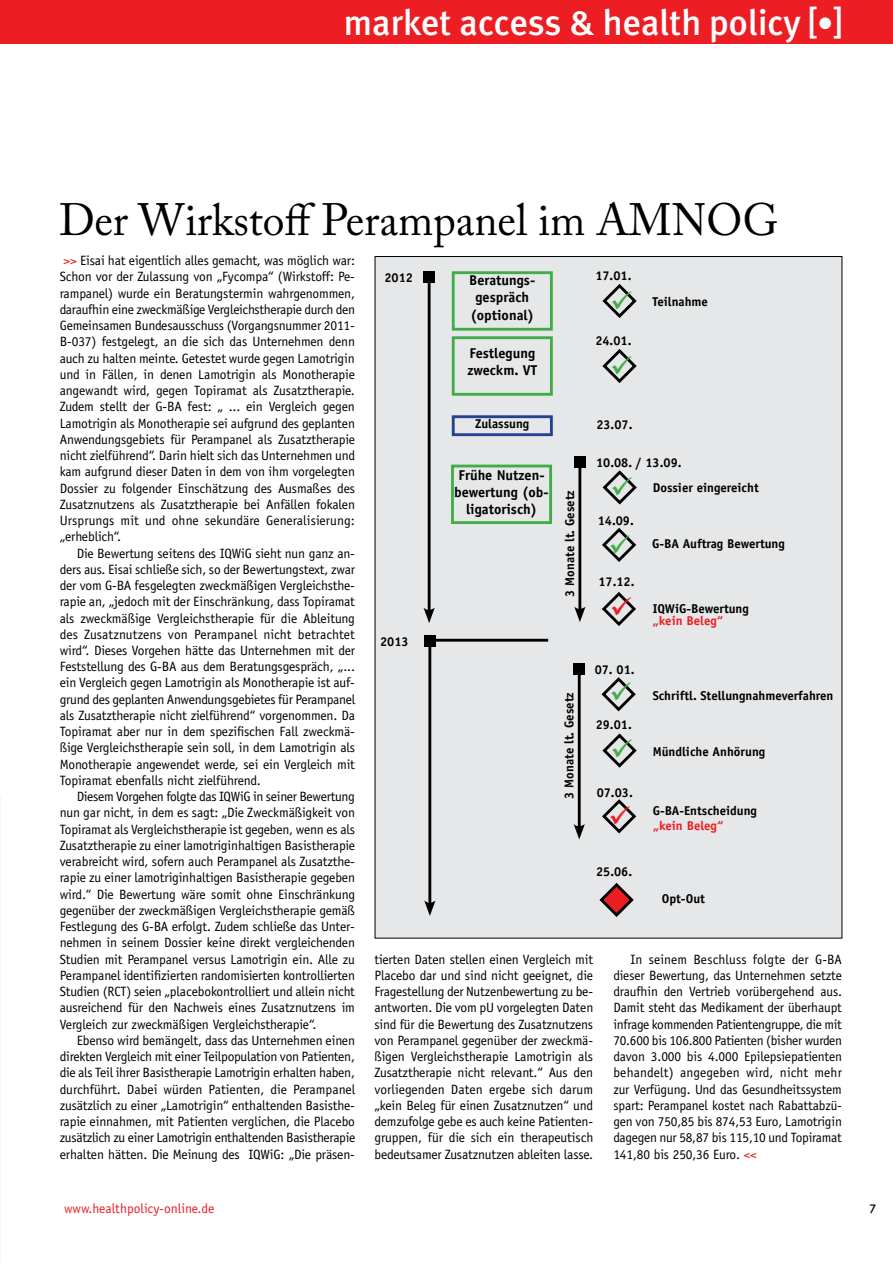
<style>
.page{position:relative;width:893px;height:1263px;background:#fff}
.page>*{position:absolute;margin:0;border:0;box-sizing:border-box;transform-origin:0 0}
.t1{font:45px "Adobe Caslon Pro";color:#000}
.t2{font:500 36px "Meta Plus";color:#fff}
.t3{font:700 14.25px/17.1px "Officina Sans";color:#000;text-align:center}
.t4{font:13.5px/16.2px "Officina Sans";letter-spacing:-.01em;color:#000;text-align:justify}
.t5{font:13.5px "Officina Sans";color:#ed1d24}
.t6{font:700 12.9px "Officina Sans";color:#000}
.t7{font:700 12.9px "Officina Sans";color:#ed1d24}
.t8{font:500 12px "Futura BT";color:#000}
.s1{font-size:33px}
.s2{color:#ed1d24}
.s3{color:#41ad49}
</style>
<div class="page">
<div style="left:0;top:0;width:893px;height:44px;background:#ed1d24"></div>
<div style="left:375px;top:256px;width:467px;height:682px;background:#e6e7e8"></div>
<div style="left:451px;top:465px;width:101px;height:59px;border:3px solid #41ad49"></div>
<hr style="left:428px;top:639px;width:120px;height:3px;background:#000">
<hr style="left:428px;top:277px;width:3px;height:336px;background:#000">
<div style="left:423px;top:272px;width:12px;height:11px;background:#000"></div>
<svg style="left:423px;top:607px;width:12px;height:16px"></svg>
<hr style="left:578px;top:462px;width:3px;height:150px;background:#000">
<div style="left:574px;top:456px;width:12px;height:11px;background:#000"></div>
<svg style="left:574px;top:606px;width:12px;height:16px"></svg>
<hr style="left:578px;top:669px;width:3px;height:160px;background:#000">
<div style="left:573px;top:663px;width:12px;height:11px;background:#000"></div>
<svg style="left:574px;top:824px;width:11px;height:15px"></svg>
<div style="left:452px;top:415px;width:101px;height:21px;border:3px solid #25408f"></div>
<svg style="left:602px;top:527px;width:35px;height:35px"></svg>
<svg style="left:602px;top:470px;width:35px;height:35px"></svg>
<svg style="left:602px;top:284px;width:35px;height:34px"></svg>
<div style="left:452px;top:271px;width:101px;height:60px;border:3px solid #41ad49"></div>
<div style="left:452px;top:336px;width:101px;height:60px;border:3px solid #41ad49"></div>
<hr style="left:428px;top:641px;width:3px;height:265px;background:#000">
<div style="left:424px;top:635px;width:12px;height:12px;background:#000"></div>
<svg style="left:424px;top:900px;width:12px;height:16px"></svg>
<svg style="left:599px;top:882px;width:35px;height:35px"></svg>
<svg style="left:602px;top:592px;width:34px;height:34px"></svg>
<svg style="left:601px;top:677px;width:35px;height:35px"></svg>
<svg style="left:602px;top:799px;width:35px;height:35px"></svg>
<svg style="left:602px;top:733px;width:35px;height:35px"></svg>
<svg style="left:602px;top:349px;width:35px;height:34px"></svg>
<h2 class="t2" style="left:344px;top:1px;width:500px">market access &amp; health policy [<span class="s1">•</span>]</h2>
<h1 class="t1" style="left:59px;top:193px;width:721px">Der Wirkstoff Perampanel im AMNOG</h1>
<p class="t4" style="left:60px;top:253px;width:297px"><span class="s2">&gt;&gt;</span> Eisai hat eigentlich alles gemacht, was möglich war:<br>Schon vor der Zulassung von „Fycompa“ (Wirkstoff: Pe&shy;rampanel) wurde ein Beratungstermin wahrgenommen, daraufhin eine zweckmäßige Vergleichstherapie durch den Gemeinsamen Bundesausschuss (Vorgangsnummer 2011- B-037) festgelegt, an die sich das Unternehmen denn auch zu halten meinte. Getestet wurde gegen Lamotrigin und in Fällen, in denen Lamotrigin als Monotherapie angewandt wird, gegen Topiramat als Zusatztherapie.<br>Zudem stellt der G-BA fest: „ ... ein Vergleich gegen Lamotrigin als Monotherapie sei aufgrund des geplanten Anwendungsgebiets für Perampanel als Zusatztherapie nicht zielführend“. Darin hielt sich das Unternehmen und kam aufgrund dieser Daten in dem von ihm vorgelegten Dossier zu folgender Einschätzung des Ausmaßes des Zusatznutzens als Zusatztherapie bei Anfällen fokalen Ursprungs mit und ohne sekundäre Generalisierung: „erheblich“.</p>
<p class="t4" style="left:60px;top:545px;width:297px;text-indent:17px">Die Bewertung seitens des IQWiG sieht nun ganz an&shy;ders aus. Eisai schließe sich, so der Bewertungstext, zwar der vom G-BA fesgelegten zweckmäßigen Vergleichsthe&shy;rapie an, „jedoch mit der Einschränkung, dass Topiramat als zweckmäßige Vergleichstherapie für die Ableitung des Zusatznutzens von Perampanel nicht betrachtet wird“. Dieses Vorgehen hätte das Unternehmen mit der Feststellung des G-BA aus dem Beratungsgespräch, „... ein Vergleich gegen Lamotrigin als Monotherapie ist auf&shy;grund des geplanten Anwendungsgebietes für Perampanel als Zusatztherapie nicht zielführend“ vorgenommen. Da Topiramat aber nur in dem spezifischen Fall zweckmä&shy;ßige Vergleichstherapie sein soll, in dem Lamotrigin als Monotherapie angewendet werde, sei ein Vergleich mit Topiramat ebenfalls nicht zielführend.</p>
<p class="t4" style="left:60px;top:788px;width:297px;text-indent:17px">Diesem Vorgehen folgte das IQWiG in seiner Bewertung nun gar nicht, in dem es sagt: „Die Zweckmäßigkeit von Topiramat als Vergleichstherapie ist gegeben, wenn es als Zusatztherapie zu einer lamotriginhaltigen Basistherapie verabreicht wird, sofern auch Perampanel als Zusatzthe&shy;rapie zu einer lamotriginhaltigen Basistherapie gegeben wird.“ Die Bewertung wäre somit ohne Einschränkung gegenüber der zweckmäßigen Vergleichstherapie gemäß Festlegung des G-BA erfolgt. Zudem schließe das Unter&shy;nehmen in seinem Dossier keine direkt vergleichenden Studien mit Perampanel versus Lamotrigin ein. Alle zu Perampanel identifizierten randomisierten kontrollierten Studien (RCT) seien „placebokontrolliert und allein nicht ausreichend für den Nachweis eines Zusatznutzens im Vergleich zur zweckmäßigen Vergleichstherapie“.</p>
<p class="t4" style="left:60px;top:1032px;width:297px;text-indent:17px">Ebenso wird bemängelt, dass das Unternehmen einen direkten Vergleich mit einer Teilpopulation von Patienten, die als Teil ihrer Basistherapie Lamotrigin erhalten haben, durchführt. Dabei würden Patienten, die Perampanel zusätzlich zu einer „Lamotrigin“ enthaltenden Basisthe&shy;rapie einnahmen, mit Patienten verglichen, die Placebo zusätzlich zu einer Lamotrigin enthaltenden Basistherapie erhalten hätten. Die Meinung des IQWiG: „Die präsen-</p>
<p class="t6" style="left:384px;top:269px;width:30px">2012</p>
<p class="t6" style="left:380px;top:633px;width:30px">2013</p>
<p class="t3" style="left:469px;top:272px;width:67px">Beratungs&shy;gespräch (optional)</p>
<p class="t3" style="left:467px;top:344px;width:71px;text-align:left">Festlegung zweckm. VT</p>
<p class="t6" style="left:475px;top:416px;width:56px">Zulassung</p>
<p class="t3" style="left:454px;top:467px;width:96px">Frühe Nutzen&shy;bewertung (ob&shy;ligatorisch)</p>
<p class="t6" style="left:562px;top:597px;width:108px;rotate:-90deg">3 Monate lt. Gesetz</p>
<p class="t6" style="left:561px;top:799px;width:108px;rotate:-90deg">3 Monate lt. Gesetz</p>
<p class="t6" style="left:595px;top:268px;width:38px">17.01.</p>
<p class="t6" style="left:610px;top:294px;width:99px"><span class="s3">✓</span> Teilnahme</p>
<p class="t6" style="left:595px;top:333px;width:38px">24.01.</p>
<p class="t6" style="left:596px;top:416px;width:38px">23.07.</p>
<p class="t6" style="left:596px;top:454px;width:87px">10.08. / 13.09.</p>
<p class="t6" style="left:610px;top:480px;width:150px"><span class="s3">✓</span> Dossier eingereicht</p>
<p class="t6" style="left:598px;top:512px;width:38px">14.09.</p>
<p class="t6" style="left:609px;top:536px;width:178px"><span class="s3">✓</span> G-BA Auftrag Bewertung</p>
<p class="t6" style="left:598px;top:573px;width:38px">17.12.</p>
<p class="t6" style="left:595px;top:661px;width:41px">07. 01.</p>
<p class="t6" style="left:596px;top:716px;width:38px">29.01.</p>
<p class="t6" style="left:597px;top:784px;width:38px">07.03.</p>
<p class="t6" style="left:596px;top:864px;width:38px">25.06.</p>
<p class="t6" style="left:653px;top:600px;width:98px">IQWiG-Bewertung</p>
<p class="t7" style="left:652px;top:613px;width:72px">„kein Beleg“</p>
<p class="t6" style="left:653px;top:688px;width:182px">Schriftl. Stellungnahmeverfahren</p>
<p class="t6" style="left:653px;top:743px;width:114px">Mündliche Anhörung</p>
<p class="t6" style="left:653px;top:803px;width:106px">G-BA-Entscheidung</p>
<p class="t7" style="left:653px;top:817px;width:72px">„kein Beleg“</p>
<p class="t6" style="left:662px;top:891px;width:45px">Opt-Out</p>
<p class="t4" style="left:374px;top:951px;width:220px">tierten Daten stellen einen Vergleich mit Placebo dar und sind nicht geeignet, die Fragestellung der Nutzenbewertung zu be&shy;antworten. Die vom pU vorgelegten Daten sind für die Bewertung des Zusatznutzens von Perampanel gegenüber der zweckmä&shy;ßigen Vergleichstherapie Lamotrigin als Zusatztherapie nicht relevant.“ Aus den vorliegenden Daten ergebe sich darum „kein Beleg für einen Zusatznutzen“ und demzufolge gebe es auch keine Patienten&shy;gruppen, für die sich ein therapeutisch bedeutsamer Zusatznutzen ableiten lasse.</p>
<p class="t4" style="left:613px;top:951px;width:230px;text-indent:17px">In seinem Beschluss folgte der G-BA dieser Bewertung, das Unternehmen setzte draufhin den Vertrieb vorübergehend aus.<br>Damit steht das Medikament der überhaupt infrage kommenden Patientengruppe, die mit 70.600 bis 106.800 Patienten (bisher wurden davon 3.000 bis 4.000 Epilepsiepatienten behandelt) angegeben wird, nicht mehr zur Verfügung. Und das Gesundheitssystem spart: Perampanel kostet nach Rabattabzü&shy;gen von 750,85 bis 874,53 Euro, Lamotrigin dagegen nur 58,87 bis 115,10 und Topiramat 141,80 bis 250,36 Euro. <span class="s2">&lt;&lt;</span></p>
<p class="t5" style="left:64px;top:1200px;width:152px">www.healthpolicy-online.de</p>
<p class="t8" style="left:869px;top:1201px;width:9px">7</p>
</div>
